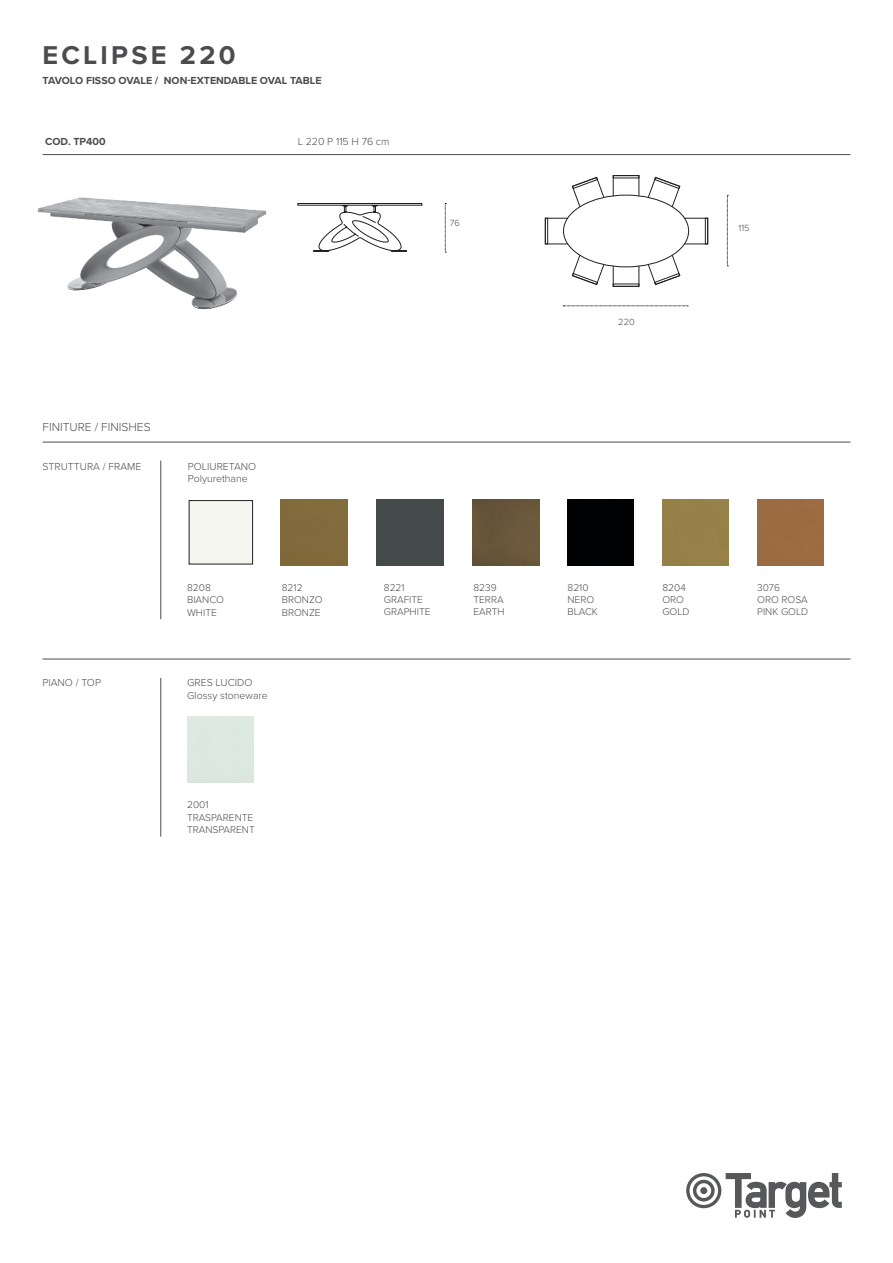
<style>
.page{position:relative;width:893px;height:1263px;background:#fff}
.page>*{position:absolute;margin:0;border:0;box-sizing:border-box;transform-origin:0 0}
.t1{font:700 26.7px "Proxima Nova";letter-spacing:.12em;color:#4b4c4d}
.t2{font:300 12px "Proxima Nova";color:#4b4c4d}
.Cod__top202{font:700 10.65px "Proxima Nova";color:#4b4c4d}
.misure{font:300 10.65px "Proxima Nova";color:#4b4c4d}
.gres_lucido{font:300 10.5px "Proxima Nova";color:#4b4c4d}
.nome_materiale{font:300 10.2px "Proxima Nova";color:#4b4c4d}
.numero{font:300 9.3px "Proxima Nova";color:#4b4c4d}
</style>
<div class="page">
<hr style="left:43px;top:154px;width:807px;height:1px;background:#4b4c4d">
<hr style="left:43px;top:442px;width:807px;height:1px;background:#4b4c4d">
<div style="left:189px;top:500px;width:64px;height:64px;border:1px solid #231f20"></div>
<div style="left:281px;top:499px;width:66px;height:66px;background:#816a3b"></div>
<div style="left:377px;top:499px;width:66px;height:66px;background:#44494a"></div>
<div style="left:473px;top:499px;width:66px;height:66px;background:#68563b"></div>
<div style="left:568px;top:499px;width:66px;height:66px;background:#000203"></div>
<div style="left:662px;top:499px;width:67px;height:66px;background:#968148"></div>
<hr style="left:43px;top:659px;width:807px;height:1px;background:#4b4c4d">
<hr style="left:161px;top:461px;width:1px;height:158px;background:#4b4c4d">
<hr style="left:161px;top:678px;width:1px;height:158px;background:#4b4c4d">
<img style="left:37px;top:198px;width:230px;height:112px">
<svg style="left:445px;top:203px;width:1px;height:50px"></svg>
<svg style="left:727px;top:195px;width:1px;height:72px"></svg>
<svg style="left:563px;top:306px;width:125px;height:1px"></svg>
<svg style="left:646px;top:177px;width:34px;height:34px"></svg>
<svg style="left:572px;top:177px;width:34px;height:34px"></svg>
<div style="left:613px;top:175px;width:26px;height:26px;border:1px solid #231f20"></div>
<svg style="left:646px;top:251px;width:34px;height:34px"></svg>
<svg style="left:572px;top:251px;width:34px;height:34px"></svg>
<div style="left:705px;top:218px;width:3px;height:26px;border:1px solid #231f20"></div>
<div style="left:682px;top:218px;width:26px;height:26px;border:1px solid #231f20"></div>
<div style="left:545px;top:218px;width:3px;height:26px;border:1px solid #231f20"></div>
<div style="left:545px;top:218px;width:26px;height:26px;border:1px solid #231f20"></div>
<div style="left:564px;top:195px;width:124px;height:72px;background:#fff;border-radius:50%"></div>
<svg style="left:297px;top:203px;width:125px;height:49px"></svg>
<svg style="left:686px;top:1173px;width:156px;height:45px"></svg>
<div style="left:757px;top:499px;width:67px;height:66px;background:#9c6b42"></div>
<p class="t1" style="left:43px;top:35px;width:195px">ECLIPSE 220</p>
<p class="Cod__top202" style="left:43px;top:72px;width:281px">TAVOLO FISSO OVALE / NON-EXTENDABLE OVAL TABLE</p>
<p class="Cod__top202" style="left:45px;top:133px;width:62px">COD. TP400</p>
<p class="misure" style="left:298px;top:133px;width:93px">L 220 P 115 H 76 cm</p>
<p class="numero" style="left:450px;top:216px;width:12px">76</p>
<p class="t2" style="left:43px;top:418px;width:110px">FINITURE / FINISHES</p>
<p class="gres_lucido" style="left:43px;top:458px;width:100px">STRUTTURA / FRAME</p>
<p class="gres_lucido" style="left:188px;top:458px;width:70px">POLIURETANO</p>
<p class="gres_lucido" style="left:188px;top:471px;width:61px">Polyurethane</p>
<p class="gres_lucido" style="left:42px;top:674px;width:60px">PIANO / TOP</p>
<p class="nome_materiale" style="left:187px;top:580px;width:25px">8208</p>
<p class="nome_materiale" style="left:187px;top:592px;width:38px">BIANCO</p>
<p class="nome_materiale" style="left:187px;top:605px;width:31px">WHITE</p>
<p class="nome_materiale" style="left:282px;top:580px;width:22px">8212</p>
<p class="nome_materiale" style="left:282px;top:592px;width:42px">BRONZO</p>
<p class="nome_materiale" style="left:282px;top:605px;width:40px">BRONZE</p>
<p class="gres_lucido" style="left:187px;top:675px;width:67px">GRES LUCIDO</p>
<p class="gres_lucido" style="left:187px;top:687px;width:82px">Glossy stoneware</p>
<p class="nome_materiale" style="left:187px;top:797px;width:23px">2001</p>
<p class="nome_materiale" style="left:187px;top:809px;width:68px">TRASPARENTE</p>
<p class="nome_materiale" style="left:187px;top:822px;width:69px">TRANSPARENT</p>
<p class="nome_materiale" style="left:384px;top:580px;width:22px">8221</p>
<p class="nome_materiale" style="left:384px;top:592px;width:41px">GRAFITE</p>
<p class="nome_materiale" style="left:384px;top:604px;width:48px">GRAPHITE</p>
<p class="nome_materiale" style="left:473px;top:580px;width:25px">8239</p>
<p class="nome_materiale" style="left:473px;top:592px;width:32px">TERRA</p>
<p class="nome_materiale" style="left:473px;top:604px;width:33px">EARTH</p>
<p class="numero" style="left:618px;top:314px;width:18px">220</p>
<p class="numero" style="left:738px;top:221px;width:13px">115</p>
<p class="nome_materiale" style="left:567px;top:580px;width:23px">8210</p>
<p class="nome_materiale" style="left:567px;top:592px;width:28px">NERO</p>
<p class="nome_materiale" style="left:567px;top:604px;width:32px">BLACK</p>
<p class="nome_materiale" style="left:662px;top:580px;width:25px">8204</p>
<p class="nome_materiale" style="left:662px;top:592px;width:23px">ORO</p>
<p class="nome_materiale" style="left:662px;top:604px;width:29px">GOLD</p>
<p class="nome_materiale" style="left:757px;top:580px;width:24px">3076</p>
<p class="nome_materiale" style="left:757px;top:592px;width:52px">ORO ROSA</p>
<p class="nome_materiale" style="left:757px;top:604px;width:53px">PINK GOLD</p>
</div>
